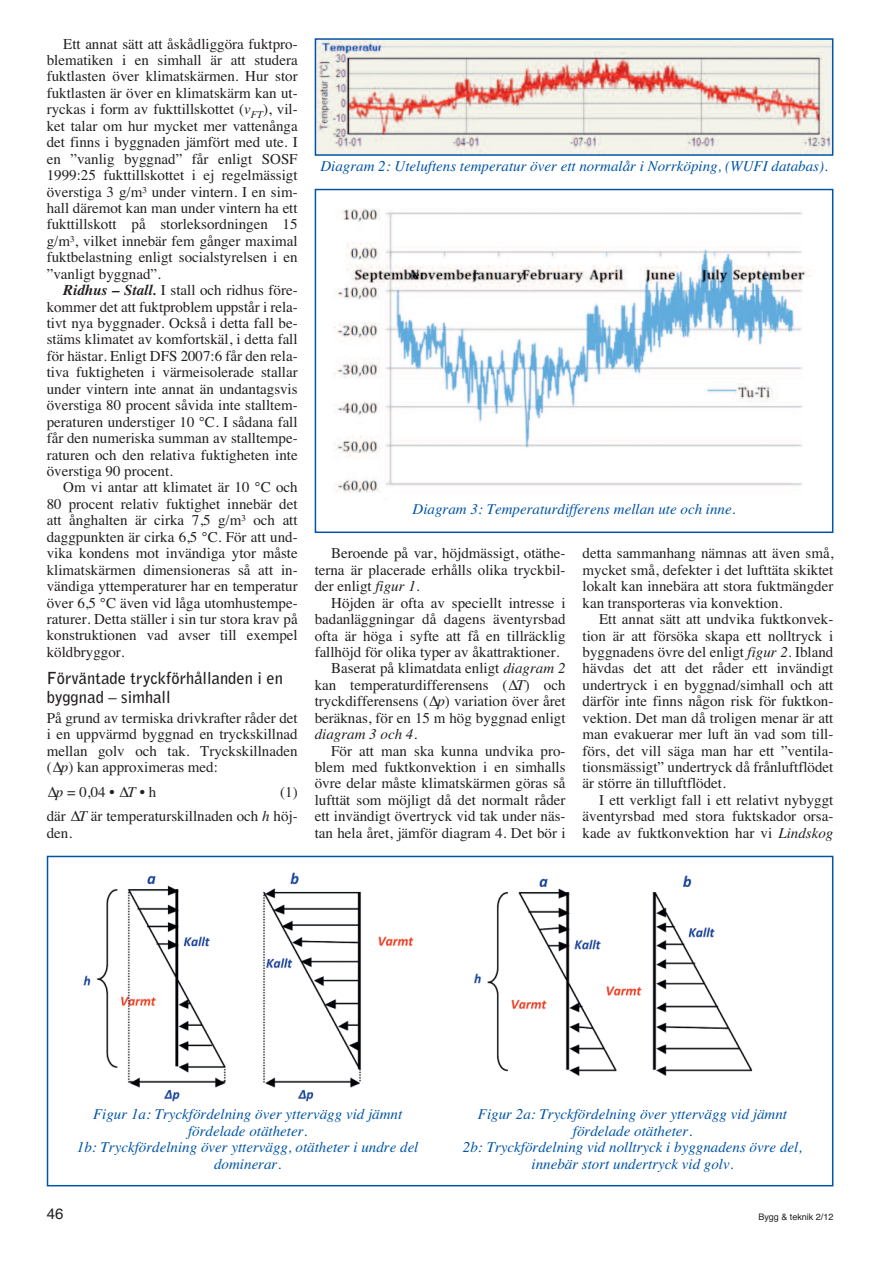
<style>
.page{position:relative;width:893px;height:1263px;background:#fff}
.page>*{position:absolute;margin:0;border:0;box-sizing:border-box;transform-origin:0 0}
.t1{font:700 16.5px/19.5px "Bell Gothic";color:#231f20}
.t2{font:15px/16.5px "Times";color:#231f20;text-align:justify}
.t3{font:italic 15px/16.5px "Times";color:#0154a6;text-align:center}
.t4{font:italic 15px "Times";color:#231f20}
.t5{font:15px "Helvetica";color:#231f20}
.t6{font:9px "Helvetica";color:#231f20}
.s1{font-style:italic}
.s2{font-weight:700;font-style:italic}
.s3{font-style:normal}
</style>
<div class="page">
<img style="left:318px;top:41px;width:512px;height:112px">
<div style="left:315px;top:38px;width:518px;height:118px;border:2px solid #0154a6"></div>
<img style="left:333px;top:208px;width:478px;height:291px">
<div style="left:315px;top:189px;width:518px;height:344px;border:2px solid #0154a6"></div>
<img style="left:83px;top:872px;width:331px;height:230px">
<div style="left:47px;top:856px;width:786px;height:330px;border:2px solid #0154a6"></div>
<img style="left:474px;top:875px;width:279px;height:201px">
<p class="t2" style="left:47px;top:35px;width:252px;text-indent:17px">Ett annat sätt att åskådliggöra fuktpro&shy;blematiken i en simhall är att studera fuktlasten över klimatskärmen. Hur stor fuktlasten är över en klimatskärm kan ut&shy;ryckas i form av fukttillskottet (<span class="s1">v</span><sub>FT</sub>), vil&shy;ket talar om hur mycket mer vattenånga det finns i byggnaden jämfört med ute. I en ”vanlig byggnad” får enligt SOSF 1999:25 fukttillskottet i ej regelmässigt överstiga 3 g/m³ under vintern. I en sim&shy;hall däremot kan man under vintern ha ett fukttillskott på storleksordningen 15 g/m³, vilket innebär fem gånger maximal fuktbelastning enligt socialstyrelsen i en ”vanligt byggnad”.</p>
<p class="t2" style="left:47px;top:282px;width:252px;text-indent:17px"><span class="s2">Ridhus – Stall.</span> I stall och ridhus före&shy;kommer det att fuktproblem uppstår i rela&shy;tivt nya byggnader. Också i detta fall be&shy;stäms klimatet av komfortskäl, i detta fall för hästar. Enligt DFS 2007:6 får den rela&shy;tiva fuktigheten i värmeisolerade stallar under vintern inte annat än undantagsvis överstiga 80 procent såvida inte stalltem&shy;peraturen understiger 10 °C. I sådana fall får den numeriska summan av stalltempe&shy;raturen och den relativa fuktigheten inte överstiga 90 procent.</p>
<p class="t2" style="left:47px;top:479px;width:252px;text-indent:16px">Om vi antar att klimatet är 10 °C och 80 procent relativ fuktighet innebär det att ånghalten är cirka 7,5 g/m³ och att daggpunkten är cirka 6,5 °C. För att und&shy;vika kondens mot invändiga ytor måste klimatskärmen dimensioneras så att in&shy;vändiga yttemperaturer har en temperatur över 6,5 °C även vid låga utomhustempe&shy;raturer. Detta ställer i sin tur stora krav på konstruktionen vad avser till exempel köldbryggor.</p>
<p class="t1" style="left:47px;top:669px;width:238px">Förväntade tryckförhållanden i en byggnad – simhall</p>
<p class="t2" style="left:47px;top:709px;width:252px">På grund av termiska drivkrafter råder det i en uppvärmd byggnad en tryckskillnad mellan golv och tak. Tryckskillnaden (∆<span class="s1">p</span>) kan approximeras med:</p>
<p class="t2" style="left:47px;top:783px;width:111px">∆<span class="s1">p</span>=0,04•∆<span class="s1">T</span>•h</p>
<p class="t2" style="left:47px;top:780px;width:252px;line-height:24.2px;text-align:right">(1)<br>där ∆<span class="s1">T</span> är temperaturskillnaden och <span class="s1">h</span> höj-</p>
<p class="t2" style="left:47px;top:824px;width:27px">den.</p>
<p class="t3" style="left:320px;top:157px;width:509px">Diagram 2: Uteluftens temperatur över ett normalår i Norrköping, (WUFI databas).</p>
<p class="t3" style="left:413px;top:500px;width:324px">Diagram 3: Temperaturdifferens mellan ute och inne.</p>
<p class="t2" style="left:315px;top:545px;width:252px;text-indent:17px">Beroende på var, höjdmässigt, otäthe&shy;terna är placerade erhålls olika tryckbil&shy;der enligt <span class="s1">figur 1</span>.</p>
<p class="t2" style="left:331px;top:594px;width:236px">Höjden är ofta av speciellt intresse i</p>
<p class="t2" style="left:315px;top:611px;width:252px">badanläggningar då dagens äventyrsbad</p>
<p class="t2" style="left:315px;top:627px;width:252px">ofta är höga i syfte att få en tillräcklig</p>
<p class="t2" style="left:315px;top:643px;width:246px">fallhöjd för olika typer av åkattraktioner.</p>
<p class="t2" style="left:331px;top:660px;width:236px">Baserat på klimatdata enligt <span class="s1">diagram 2</span></p>
<p class="t2" style="left:315px;top:676px;width:252px">kan temperaturdifferensens (∆<span class="s1">T</span>) och</p>
<p class="t2" style="left:315px;top:693px;width:252px">tryckdifferensens (∆<span class="s1">p</span>) variation över året</p>
<p class="t2" style="left:315px;top:709px;width:252px">beräknas, för en 15 m hög byggnad enligt</p>
<p class="t4" style="left:315px;top:725px;width:104px">diagram 3 och 4<span class="s3">.</span></p>
<p class="t2" style="left:331px;top:742px;width:236px">För att man ska kunna undvika pro-</p>
<p class="t2" style="left:315px;top:759px;width:252px">blem med fuktkonvektion i en simhalls</p>
<p class="t2" style="left:315px;top:775px;width:252px">övre delar måste klimatskärmen göras så</p>
<p class="t2" style="left:315px;top:791px;width:252px">lufttät som möjligt då det normalt råder</p>
<p class="t2" style="left:315px;top:808px;width:252px">ett invändigt övertryck vid tak under näs-</p>
<p class="t2" style="left:315px;top:824px;width:252px">tan hela året, jämför diagram 4. Det bör i</p>
<p class="t2" style="left:583px;top:545px;width:252px">detta sammanhang nämnas att även små, mycket små, defekter i det lufttäta skiktet lokalt kan innebära att stora fuktmängder kan transporteras via konvektion.</p>
<p class="t2" style="left:583px;top:611px;width:252px;text-indent:16px">Ett annat sätt att undvika fuktkonvek&shy;tion är att försöka skapa ett nolltryck i byggnadens övre del enligt <span class="s1">figur 2</span>. Ibland hävdas det att det råder ett invändigt undertryck i en byggnad/simhall och att därför inte finns någon risk för fuktkon&shy;vektion. Det man då troligen menar är att man evakuerar mer luft än vad som till&shy;förs, det vill säga man har ett ”ventila&shy;tionsmässigt” undertryck då frånluftflödet är större än tilluftflödet.</p>
<p class="t2" style="left:583px;top:791px;width:252px;text-indent:17px">I ett verkligt fall i ett relativt nybyggt äventyrsbad med stora fuktskador orsa&shy;kade av fuktkonvektion har vi <span class="s1">Lindskog</span></p>
<p class="t3" style="left:77px;top:1106px;width:343px">Figur 1a: Tryckfördelning över yttervägg vid jämnt fördelade otätheter.<br>1b: Tryckfördelning över yttervägg, otätheter i undre del dominerar.</p>
<p class="t3" style="left:463px;top:1106px;width:341px">Figur 2a: Tryckfördelning över yttervägg vid jämnt fördelade otätheter.<br>2b: Tryckfördelning vid nolltryck i byggnadens övre del, innebär stort undertryck vid golv.</p>
<p class="t5" style="left:47px;top:1205px;width:18px">46</p>
<p class="t6" style="left:758px;top:1211px;width:77px">Bygg &amp; teknik 2/12</p>
</div>
